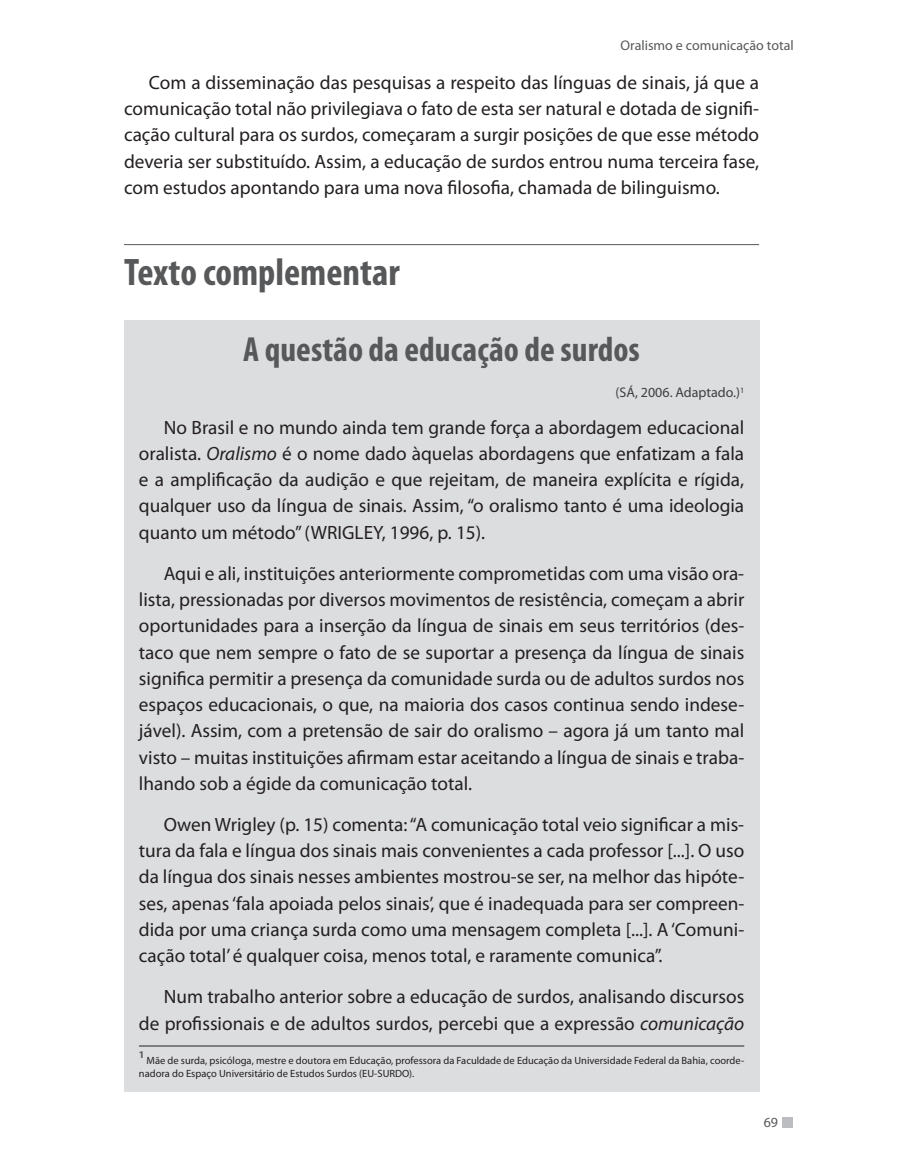
<style>
.page{position:relative;width:908px;height:1166px;background:#fff}
.page>*{position:absolute;margin:0;border:0;box-sizing:border-box;transform-origin:0 0}
.t1{font:700 condensed 38.5px "Myriad Pro";color:#57585a}
.t2{font:700 condensed 35px "Myriad Pro";color:#57585a}
.t3{font:19.25px/26.2px "Myriad Pro";color:#231f20;text-align:justify}
.t4{font:14px "Myriad Pro";color:#57585a}
.t5{font:14px "Myriad Pro";color:#3e3e3f}
.t6{font:10.5px/12.6px "Myriad Pro";color:#231f20}
.t7{font:700 10.15px "Myriad Pro";color:#57585a}
.s1{font-style:italic}
</style>
<div class="page">
<div style="left:782px;top:1117px;width:11px;height:10px;background:#bcbdc0"></div>
<hr style="left:124px;top:244px;width:635px;height:1px;background:#57585a">
<div style="left:124px;top:320px;width:635px;height:771px;background:#dcdddf"></div>
<hr style="left:139px;top:1045px;width:605px;height:1px;background:#57585a">
<p class="t4" style="left:620px;top:37px;width:175px">Oralismo e comunicação total</p>
<p class="t3" style="left:124px;top:69px;width:637px;text-indent:25px">Com a disseminação das pesquisas a respeito das línguas de sinais, já que a comunicação total não privilegiava o fato de esta ser natural e dotada de signifi&shy;cação cultural para os surdos, começaram a surgir posições de que esse método deveria ser substituído. Assim, a educação de surdos entrou numa terceira fase, com estudos apontando para uma nova filosofia, chamada de bilinguismo.</p>
<h1 class="t1" style="left:124px;top:248px;width:277px">Texto complementar</h1>
<h2 class="t2" style="left:243px;top:328px;width:398px">A questão da educação de surdos</h2>
<p class="t5" style="left:615px;top:384px;width:130px">(SÁ, 2006. Adaptado.)<sup>1</sup></p>
<p class="t3" style="left:139px;top:414px;width:607px;text-indent:25px">No Brasil e no mundo ainda tem grande força a abordagem educacional oralista. <span class="s1">Oralismo</span> é o nome dado àquelas abordagens que enfatizam a fala e a amplificação da audição e que rejeitam, de maneira explícita e rígida, qualquer uso da língua de sinais. Assim, “o oralismo tanto é uma ideologia quanto um método” (WRIGLEY, 1996, p. 15).</p>
<p class="t3" style="left:139px;top:560px;width:607px;text-indent:25px">Aqui e ali, instituições anteriormente comprometidas com uma visão ora&shy;lista, pressionadas por diversos movimentos de resistência, começam a abrir oportunidades para a inserção da língua de sinais em seus territórios (des&shy;taco que nem sempre o fato de se suportar a presença da língua de sinais significa permitir a presença da comunidade surda ou de adultos surdos nos espaços educacionais, o que, na maioria dos casos continua sendo indese&shy;jável). Assim, com a pretensão de sair do oralismo – agora já um tanto mal visto – muitas instituições afirmam estar aceitando a língua de sinais e traba&shy;lhando sob a égide da comunicação total.</p>
<p class="t3" style="left:139px;top:811px;width:607px;text-indent:25px">Owen Wrigley (p. 15) comenta: “A comunicação total veio significar a mis&shy;tura da fala e língua dos sinais mais convenientes a cada professor [...]. O uso da língua dos sinais nesses ambientes mostrou-se ser, na melhor das hipóte&shy;ses, apenas ‘fala apoiada pelos sinais’, que é inadequada para ser compreen&shy;dida por uma criança surda como uma mensagem completa [...]. A ‘Comuni&shy;cação total’ é qualquer coisa, menos total, e raramente comunica”.</p>
<p class="t3" style="left:139px;top:983px;width:607px;text-align:right">Num trabalho anterior sobre a educação de surdos, analisando discursos de profissionais e de adultos surdos, percebi que a expressão <span class="s1">comunicação</span></p>
<p class="t7" style="left:139px;top:1048px;width:7px">1</p>
<p class="t6" style="left:139px;top:1054px;width:607px;text-indent:8px">Mãe de surda, psicóloga, mestre e doutora em Educação, professora da Faculdade de Educação da Universidade Federal da Bahia, coorde&shy;nadora do Espaço Universitário de Estudos Surdos (EU-SURDO).</p>
<p class="t4" style="left:764px;top:1113px;width:16px">69</p>
</div>
